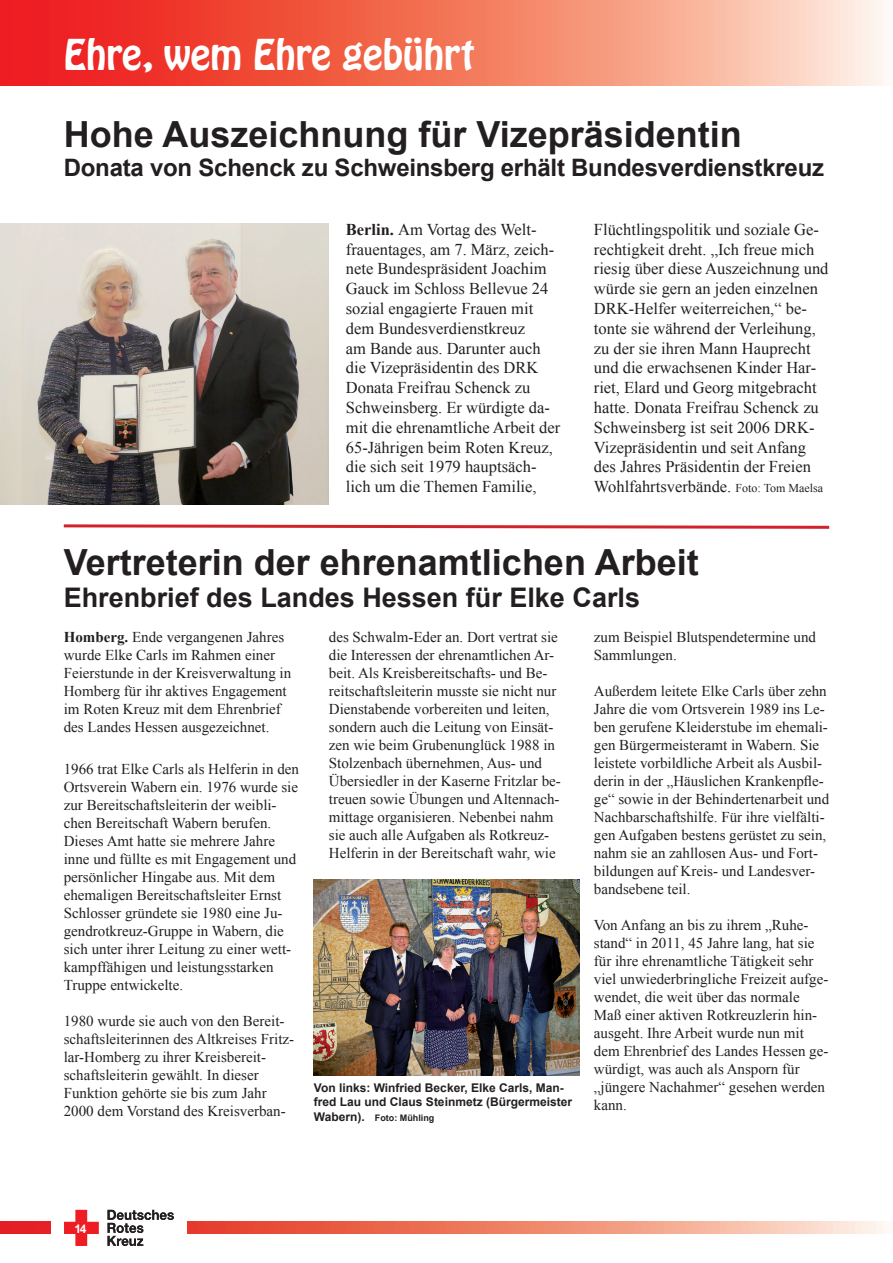
<style>
.page{position:relative;width:893px;height:1263px;background:#fff}
.page>*{position:absolute;margin:0;border:0;box-sizing:border-box;transform-origin:0 0}
.t1{font:37.5px "Hobo Std";color:#fff}
.t2{font:700 36px "Arial";color:#231f20}
.t3{font:700 27px "Arial";color:#231f20}
.t4{font:700 24px "Arial";letter-spacing:-.01em;color:#231f20}
.t5{font:16.5px/19.8px "Times New Roman";color:#231f20}
.t6{font:15px/18px "Times New Roman";color:#231f20}
.t7{font:700 12px/14.4px "Arial";color:#231f20}
.t8{font:700 12px "Arial";color:#fff}
.t9{font:700 9px "Arial";color:#231f20}
.s1{font-weight:700}
.s2{font-size:12px}
</style>
<div class="page">
<svg style="left:0;top:0;width:883px;height:85px;background:#f37865"></svg>
<svg style="left:0;top:1222px;width:883px;height:12px;background:#ef8570"></svg>
<div style="left:51px;top:1203px;width:135px;height:46px;background:#fff"></div>
<svg style="left:64px;top:1210px;width:35px;height:36px"></svg>
<svg style="left:108px;top:1210px;width:66px;height:36px"></svg>
<img style="left:0;top:223px;width:329px;height:282px">
<img style="left:314px;top:879px;width:265px;height:197px">
<svg style="left:63px;top:524px;width:767px;height:5px"></svg>
<h1 class="t1" style="left:64px;top:29px;width:413px">Ehre, wem Ehre gebührt</h1>
<h2 class="t2" style="left:64px;top:111px;width:680px">Hohe Auszeichnung für Vizepräsidentin</h2>
<h3 class="t4" style="left:64px;top:152px;width:762px">Donata von Schenck zu Schweinsberg erhält Bundesverdienstkreuz</h3>
<p class="t5" style="left:346px;top:219px;width:216px"><span class="s1">Berlin.</span> Am Vortag des Welt&shy;frauentages, am 7. März, zeich&shy;nete Bundespräsident Joachim<br>Gauck im Schloss Bellevue 24 sozial engagierte Frauen mit dem Bundesverdienstkreuz<br>am Bande aus. Darunter auch die Vizepräsidentin des DRK<br>Donata Freifrau Schenck zu<br>Schweinsberg. Er würdigte da&shy;mit die ehrenamtliche Arbeit der<br>65-Jährigen beim Roten Kreuz, die sich seit 1979 hauptsäch&shy;lich um die Themen Familie,</p>
<p class="t5" style="left:594px;top:219px;width:236px">Flüchtlingspolitik und soziale Ge&shy;rechtigkeit dreht. „Ich freue mich riesig über diese Auszeichnung und würde sie gern an jeden einzelnen DRK-Helfer weiterreichen,“ be&shy;tonte sie während der Verleihung, zu der sie ihren Mann Hauprecht und die erwachsenen Kinder Har&shy;riet, Elard und Georg mitgebracht hatte. Donata Freifrau Schenck zu Schweinsberg ist seit 2006 DRK-Vizepräsidentin und seit Anfang des Jahres Präsidentin der Freien Wohlfahrtsverbände. <span class="s2">Foto: Tom Maelsa</span></p>
<h2 class="t2" style="left:64px;top:538px;width:636px">Vertreterin der ehrenamtlichen Arbeit</h2>
<h3 class="t3" style="left:64px;top:580px;width:578px">Ehrenbrief des Landes Hessen für Elke Carls</h3>
<p class="t6" style="left:64px;top:628px;width:229px"><span class="s1">Homberg.</span> Ende vergangenen Jahres wurde Elke Carls im Rahmen einer Feierstunde in der Kreisverwaltung in Homberg für ihr aktives Engagement im Roten Kreuz mit dem Ehrenbrief des Landes Hessen ausgezeichnet.</p>
<p class="t6" style="left:64px;top:760px;width:237px">1966 trat Elke Carls als Helferin in den Ortsverein Wabern ein. 1976 wurde sie zur Bereitschaftsleiterin der weibli&shy;chen Bereitschaft Wabern berufen.<br>Dieses Amt hatte sie mehrere Jahre inne und füllte es mit Engagement und persönlicher Hingabe aus. Mit dem ehemaligen Bereitschaftsleiter Ernst Schlosser gründete sie 1980 eine Ju&shy;gendrotkreuz-Gruppe in Wabern, die sich unter ihrer Leitung zu einer wett&shy;kampffähigen und leistungsstarken Truppe entwickelte.</p>
<p class="t6" style="left:64px;top:1012px;width:232px">1980 wurde sie auch von den Bereit&shy;schaftsleiterinnen des Altkreises Fritz&shy;lar-Homberg zu ihrer Kreisbereit&shy;schaftsleiterin gewählt. In dieser Funktion gehörte sie bis zum Jahr 2000 dem Vorstand des Kreisverban-</p>
<p class="t6" style="left:329px;top:628px;width:233px">des Schwalm-Eder an. Dort vertrat sie die Interessen der ehrenamtlichen Ar&shy;beit. Als Kreisbereitschafts- und Be&shy;reitschaftsleiterin musste sie nicht nur Dienstabende vorbereiten und leiten, sondern auch die Leitung von Einsät&shy;zen wie beim Grubenunglück 1988 in Stolzenbach übernehmen, Aus- und Übersiedler in der Kaserne Fritzlar be&shy;treuen sowie Übungen und Altennach&shy;mittage organisieren. Nebenbei nahm sie auch alle Aufgaben als Rotkreuz-Helferin in der Bereitschaft wahr, wie</p>
<p class="t6" style="left:594px;top:628px;width:224px">zum Beispiel Blutspendetermine und<br>Sammlungen.</p>
<p class="t6" style="left:594px;top:682px;width:237px">Außerdem leitete Elke Carls über zehn Jahre die vom Ortsverein 1989 ins Le&shy;ben gerufene Kleiderstube im ehemali&shy;gen Bürgermeisteramt in Wabern. Sie leistete vorbildliche Arbeit als Ausbil&shy;derin in der „Häuslichen Krankenpfle&shy;ge“ sowie in der Behindertenarbeit und Nachbarschaftshilfe. Für ihre vielfälti&shy;gen Aufgaben bestens gerüstet zu sein, nahm sie an zahllosen Aus- und Fort&shy;bildungen auf Kreis- und Landesver&shy;bandsebene teil.</p>
<p class="t6" style="left:594px;top:916px;width:236px">Von Anfang an bis zu ihrem „Ruhe&shy;stand“ in 2011, 45 Jahre lang, hat sie für ihre ehrenamtliche Tätigkeit sehr viel unwiederbringliche Freizeit aufge&shy;wendet, die weit über das normale Maß einer aktiven Rotkreuzlerin hin&shy;ausgeht. Ihre Arbeit wurde nun mit dem Ehrenbrief des Landes Hessen ge&shy;würdigt, was auch als Ansporn für „jüngere Nachahmer“ gesehen werden kann.</p>
<p class="t7" style="left:314px;top:1081px;width:260px">Von links: Winfried Becker, Elke Carls, Man&shy;fred Lau und Claus Steinmetz (Bürgermeister</p>
<p class="t9" style="left:314px;top:1111px;width:122px"><span class="s2">Wabern).</span> Foto: Mühling</p>
<p class="t8" style="left:73px;top:1219px;width:15px">1414</p>
</div>
